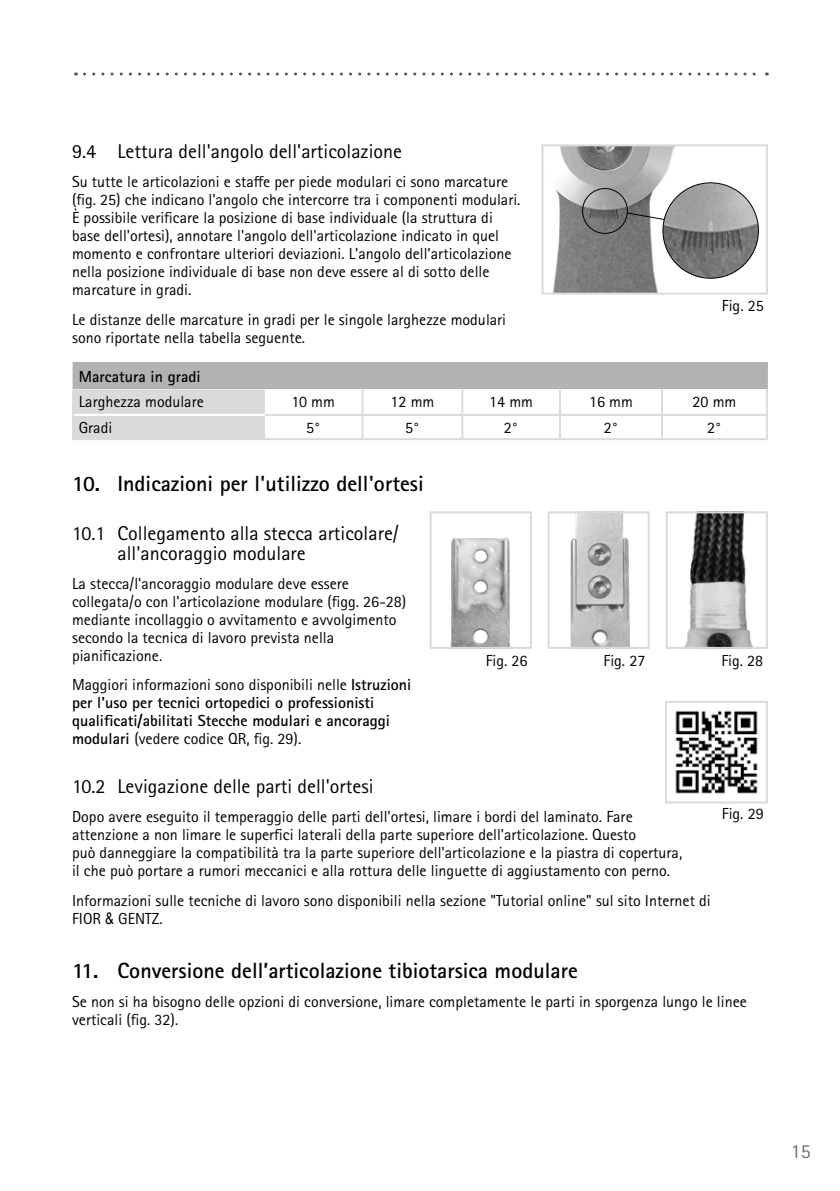
<style>
.page{position:relative;width:840px;height:1191px;background:#fff}
.page>*{position:absolute;margin:0;border:0;box-sizing:border-box;transform-origin:0 0}
.t1{font:700 22px "Rotis Sans Serif Pro";color:#000}
.t2{font:20px/20px "Rotis Sans Serif Pro";color:#000}
.t3{font:20px "Rotis Sans Serif Pro";color:#706f6f}
.t4{font:16px/18px "Rotis Sans Serif Pro";color:#000}
.t5{font:700 16px/18px "Rotis Sans Serif Pro";color:#000}
.s1{font-weight:400}
.s2{font-family:"Arial Narrow"}
</style>
<div class="page">
<svg style="left:84px;top:73px;width:683px;height:3px"></svg>
<div style="left:73px;top:362px;width:693px;height:27px;background:#b3b2b2"></div>
<div style="left:74px;top:389px;width:191px;height:49px;background:#dadada"></div>
<hr style="left:765px;top:363px;width:2px;height:26px;background:#b3b2b2">
<hr style="left:461px;top:416px;width:2px;height:22px;background:#dadada">
<hr style="left:558px;top:416px;width:2px;height:22px;background:#dadada">
<hr style="left:265px;top:414px;width:97px;height:2px;background:#dadada">
<hr style="left:362px;top:414px;width:100px;height:2px;background:#dadada">
<hr style="left:462px;top:414px;width:97px;height:2px;background:#dadada">
<hr style="left:559px;top:414px;width:102px;height:2px;background:#dadada">
<hr style="left:661px;top:414px;width:106px;height:2px;background:#dadada">
<hr style="left:72px;top:362px;width:193px;height:1px;background:#b3b2b2">
<hr style="left:72px;top:363px;width:2px;height:26px;background:#b3b2b2">
<hr style="left:661px;top:362px;width:106px;height:1px;background:#b3b2b2">
<hr style="left:72px;top:389px;width:2px;height:26px;background:#dadada">
<hr style="left:765px;top:389px;width:2px;height:25px;background:#dadada">
<hr style="left:72px;top:415px;width:2px;height:23px;background:#dadada">
<hr style="left:765px;top:416px;width:2px;height:22px;background:#dadada">
<hr style="left:72px;top:438px;width:193px;height:2px;background:#dadada">
<hr style="left:265px;top:438px;width:97px;height:2px;background:#dadada">
<hr style="left:362px;top:438px;width:100px;height:2px;background:#dadada">
<hr style="left:462px;top:438px;width:97px;height:2px;background:#dadada">
<hr style="left:559px;top:438px;width:102px;height:2px;background:#dadada">
<hr style="left:661px;top:438px;width:106px;height:2px;background:#dadada">
<hr style="left:74px;top:414px;width:191px;height:2px;background:#fff">
<hr style="left:361px;top:389px;width:2px;height:25px;background:#dadada">
<hr style="left:461px;top:389px;width:2px;height:25px;background:#dadada">
<hr style="left:558px;top:389px;width:2px;height:25px;background:#dadada">
<hr style="left:660px;top:389px;width:2px;height:25px;background:#dadada">
<hr style="left:361px;top:416px;width:2px;height:22px;background:#dadada">
<hr style="left:660px;top:416px;width:2px;height:22px;background:#dadada">
<img style="left:553px;top:147px;width:206px;height:145px">
<div style="left:541px;top:144px;width:226px;height:151px;border:2px solid #dadada"></div>
<div style="left:582px;top:188px;width:45px;height:46px;border:1px solid #000;border-radius:50%"></div>
<img style="left:662px;top:183px;width:96px;height:95px;border-radius:48px">
<svg style="left:626px;top:212px;width:38px;height:8px"></svg>
<img style="left:450px;top:537px;width:60px;height:109px">
<div style="left:429px;top:511px;width:102px;height:138px;border:2px solid #dadada"></div>
<img style="left:570px;top:514px;width:60px;height:132px">
<div style="left:547px;top:511px;width:102px;height:138px;border:2px solid #dadada"></div>
<img style="left:685px;top:514px;width:68px;height:132px">
<div style="left:665px;top:511px;width:102px;height:138px;border:2px solid #dadada"></div>
<img style="left:675px;top:710px;width:83px;height:84px">
<div style="left:664px;top:701px;width:103px;height:102px;border:2px solid #dadada"></div>
<p class="t2" style="left:72px;top:141px;width:331px">9.4 Lettura dell'angolo dell'articolazione</p>
<p class="t4" style="left:72px;top:173px;width:449px">Su tutte le articolazioni e staffe per piede modulari ci sono marcature (fig. 25) che indicano l'angolo che intercorre tra i componenti modulari.<br>È possibile verificare la posizione di base individuale (la struttura di base dell'ortesi), annotare l'angolo dell'articolazione indicato in quel momento e confrontare ulteriori deviazioni. L’angolo dell’articolazione nella posizione individuale di base non deve essere al di sotto delle marcature in gradi.</p>
<p class="t4" style="left:72px;top:310px;width:435px">Le distanze delle marcature in gradi per le singole larghezze modulari sono riportate nella tabella seguente.</p>
<p class="t5" style="left:79px;top:367px;width:123px">Marcatura in gradi</p>
<p class="t4" style="left:79px;top:393px;width:126px">Larghezza modulare</p>
<p class="t4" style="left:291px;top:393px;width:45px">10 mm</p>
<p class="t4" style="left:390px;top:393px;width:45px">12 mm</p>
<p class="t4" style="left:489px;top:393px;width:45px">14 mm</p>
<p class="t4" style="left:588px;top:393px;width:45px">16 mm</p>
<p class="t4" style="left:692px;top:393px;width:45px">20 mm</p>
<p class="t4" style="left:79px;top:418px;width:35px">Gradi</p>
<p class="t4" style="left:306px;top:418px;width:16px">5°</p>
<p class="t4" style="left:405px;top:418px;width:16px">5°</p>
<p class="t4" style="left:503px;top:418px;width:16px">2°</p>
<p class="t4" style="left:603px;top:418px;width:16px">2°</p>
<p class="t4" style="left:706px;top:418px;width:16px">2°</p>
<p class="t4" style="left:721px;top:297px;width:43px">Fig. 25</p>
<h1 class="t1" style="left:72px;top:470px;width:353px">10. Indicazioni per l'utilizzo dell'ortesi</h1>
<p class="t2" style="left:117px;top:523px;width:283px;text-indent:-45px">10.1 Collegamento alla stecca articolare/ all'ancoraggio modulare</p>
<p class="t4" style="left:72px;top:575px;width:335px">La stecca/l'ancoraggio modulare deve essere collegata/o con l'articolazione modulare (figg. 26-28) mediante incollaggio o avvitamento e avvolgimento secondo la tecnica di lavoro prevista nella pianificazione.</p>
<p class="t5" style="left:72px;top:676px;width:340px"><span class="s1">Maggiori informazioni sono disponibili nelle</span> Istruzioni per l'uso per tecnici ortopedici o professionisti qualificati/abilitati Stecche modulari e ancoraggi modulari <span class="s1">(vedere codice QR, fig. 29).</span></p>
<p class="t2" style="left:72px;top:776px;width:303px">10.2 Levigazione delle parti dell'ortesi</p>
<p class="t4" style="left:72px;top:808px;width:611px">Dopo avere eseguito il temperaggio delle parti dell'ortesi, limare i bordi del laminato. Fare attenzione a non limare le superfici laterali della parte superiore dell'articolazione. Questo<br>può danneggiare la compatibilità tra la parte superiore dell'articolazione e la piastra di copertura, il che può portare a rumori meccanici e alla rottura delle linguette di aggiustamento con perno.</p>
<p class="t4" style="left:72px;top:891px;width:639px">Informazioni sulle tecniche di lavoro sono disponibili nella sezione "Tutorial online" sul sito Internet di<br>FIOR <span class="s2">&amp;</span> GENTZ.</p>
<h1 class="t1" style="left:72px;top:956px;width:507px">11. Conversione dell’articolazione tibiotarsica modulare</h1>
<p class="t4" style="left:72px;top:992px;width:676px">Se non si ha bisogno delle opzioni di conversione, limare completamente le parti in sporgenza lungo le linee verticali (fig. 32).</p>
<p class="t4" style="left:485px;top:651px;width:43px">Fig. 26</p>
<p class="t4" style="left:603px;top:651px;width:43px">Fig. 27</p>
<p class="t4" style="left:721px;top:651px;width:43px">Fig. 28</p>
<p class="t4" style="left:721px;top:805px;width:43px">Fig. 29</p>
<p class="t3" style="left:790px;top:1139px;width:21px">15</p>
</div>
